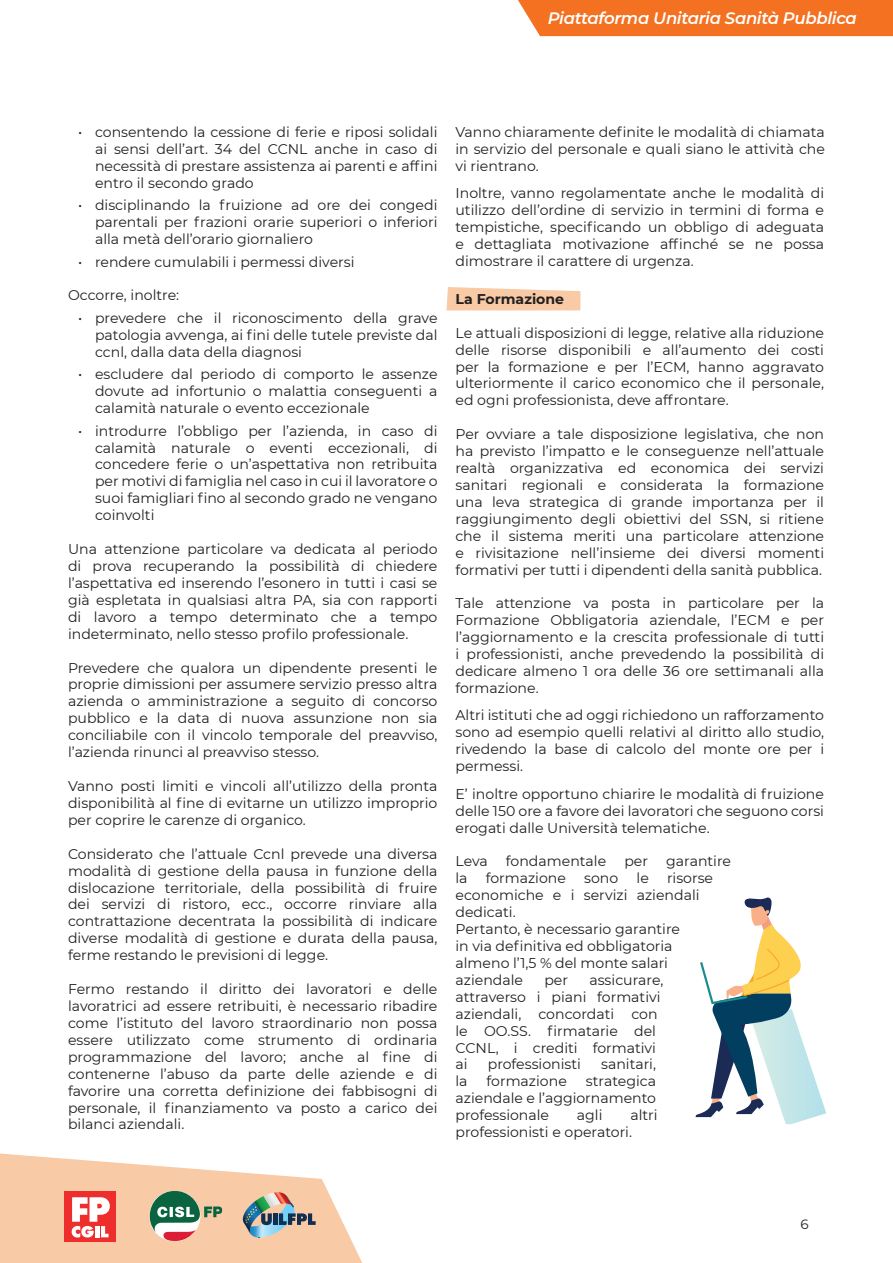
<style>
.page{position:relative;width:893px;height:1263px;background:#fff}
.page>*{position:absolute;margin:0;border:0;box-sizing:border-box;transform-origin:0 0}
.t1{font:italic 600 16.5px "Montserrat";letter-spacing:-.02em;color:#fff}
.t2{font:14.1px/17px "Montserrat";color:#231f20;text-align:justify}
.t3{font:700 14.1px "Montserrat";color:#231f20}
.t4{font:13.5px "Montserrat";color:#231f20}
</style>
<div class="page">
<div style="left:518px;top:0;width:375px;height:36px;background:#f37121"></div>
<svg style="left:0;top:1153px;width:362px;height:110px"></svg>
<svg style="left:446px;top:287px;width:134px;height:23px;background:#f8cfae"></svg>
<svg style="left:695px;top:897px;width:131px;height:227px"></svg>
<p class="t1" style="left:548px;top:7px;width:310px">Piattaforma Unitaria Sanità Pubblica</p>
<p class="t2" style="left:95px;top:123px;width:344px;text-indent:-17px">• consentendo la cessione di ferie e riposi solidali ai sensi dell’art. 34 del CCNL anche in caso di necessità di prestare assistenza ai parenti e affini entro il secondo grado</p>
<p class="t2" style="left:95px;top:196px;width:344px;text-indent:-17px">• disciplinando la fruizione ad ore dei congedi parentali per frazioni orarie superiori o inferiori alla metà dell’orario giornaliero</p>
<p class="t2" style="left:78px;top:253px;width:278px">• rendere cumulabili i permessi diversi</p>
<p class="t2" style="left:68px;top:286px;width:113px">Occorre, inoltre:</p>
<p class="t2" style="left:95px;top:309px;width:344px;text-indent:-17px">• prevedere che il riconoscimento della grave patologia avvenga, ai fini delle tutele previste dal ccnl, dalla data della diagnosi</p>
<p class="t2" style="left:95px;top:365px;width:344px;text-indent:-17px">• escludere dal periodo di comporto le assenze dovute ad infortunio o malattia conseguenti a calamità naturale o evento eccezionale</p>
<p class="t2" style="left:95px;top:422px;width:344px;text-indent:-17px">• introdurre l’obbligo per l’azienda, in caso di calamità naturale o eventi eccezionali, di concedere ferie o un’aspettativa non retribuita per motivi di famiglia nel caso in cui il lavoratore o suoi famigliari fino al secondo grado ne vengano coinvolti</p>
<p class="t2" style="left:68px;top:540px;width:371px">Una attenzione particolare va dedicata al periodo di prova recuperando la possibilità di chiedere l’aspettativa ed inserendo l’esonero in tutti i casi se già espletata in qualsiasi altra PA, sia con rapporti di lavoro a tempo determinato che a tempo indeterminato, nello stesso profilo professionale.</p>
<p class="t2" style="left:68px;top:658px;width:371px">Prevedere che qualora un dipendente presenti le proprie dimissioni per assumere servizio presso altra azienda o amministrazione a seguito di concorso pubblico e la data di nuova assunzione non sia conciliabile con il vincolo temporale del preavviso, l’azienda rinunci al preavviso stesso.</p>
<p class="t2" style="left:68px;top:777px;width:371px">Vanno posti limiti e vincoli all’utilizzo della pronta disponibilità al fine di evitarne un utilizzo improprio per coprire le carenze di organico.</p>
<p class="t2" style="left:68px;top:845px;width:371px">Considerato che l’attuale Ccnl prevede una diversa modalità di gestione della pausa in funzione della dislocazione territoriale, della possibilità di fruire dei servizi di ristoro, ecc., occorre rinviare alla contrattazione decentrata la possibilità di indicare diverse modalità di gestione e durata della pausa, ferme restando le previsioni di legge.</p>
<p class="t2" style="left:68px;top:980px;width:371px">Fermo restando il diritto dei lavoratori e delle lavoratrici ad essere retribuiti, è necessario ribadire come l’istituto del lavoro straordinario non possa essere utilizzato come strumento di ordinaria programmazione del lavoro; anche al fine di contenerne l’abuso da parte delle aziende e di favorire una corretta definizione dei fabbisogni di personale, il finanziamento va posto a carico dei bilanci aziendali.</p>
<p class="t2" style="left:455px;top:123px;width:371px">Vanno chiaramente definite le modalità di chiamata in servizio del personale e quali siano le attività che vi rientrano.</p>
<p class="t2" style="left:455px;top:184px;width:370px">Inoltre, vanno regolamentate anche le modalità di utilizzo dell’ordine di servizio in termini di forma e tempistiche, specificando un obbligo di adeguata e dettagliata motivazione affinché se ne possa dimostrare il carattere di urgenza.</p>
<p class="t3" style="left:455px;top:289px;width:110px">La Formazione</p>
<p class="t2" style="left:455px;top:324px;width:370px">Le attuali disposizioni di legge, relative alla riduzione delle risorse disponibili e all’aumento dei costi per la formazione e per l’ECM, hanno aggravato ulteriormente il carico economico che il personale, ed ogni professionista, deve affrontare.</p>
<p class="t2" style="left:455px;top:425px;width:370px">Per ovviare a tale disposizione legislativa, che non ha previsto l’impatto e le conseguenze nell’attuale realtà organizzativa ed economica dei servizi sanitari regionali e considerata la formazione una leva strategica di grande importanza per il raggiungimento degli obiettivi del SSN, si ritiene che il sistema meriti una particolare attenzione e rivisitazione nell’insieme dei diversi momenti formativi per tutti i dipendenti della sanità pubblica.</p>
<p class="t2" style="left:455px;top:594px;width:370px">Tale attenzione va posta in particolare per la Formazione Obbligatoria aziendale, l’ECM e per l’aggiornamento e la crescita professionale di tutti i professionisti, anche prevedendo la possibilità di dedicare almeno 1 ora delle 36 ore settimanali alla formazione.</p>
<p class="t2" style="left:455px;top:706px;width:370px">Altri istituti che ad oggi richiedono un rafforzamento sono ad esempio quelli relativi al diritto allo studio, rivedendo la base di calcolo del monte ore per i permessi.</p>
<p class="t2" style="left:455px;top:785px;width:370px">E’ inoltre opportuno chiarire le modalità di fruizione delle 150 ore a favore dei lavoratori che seguono corsi erogati dalle Università telematiche.</p>
<p class="t2" style="left:455px;top:852px;width:34px">Leva</p>
<p class="t2" style="left:506px;top:852px;width:102px">fondamentale</p>
<p class="t2" style="left:624px;top:852px;width:25px">per</p>
<p class="t2" style="left:666px;top:852px;width:66px">garantire</p>
<p class="t2" style="left:455px;top:869px;width:14px">la</p>
<p class="t2" style="left:486px;top:869px;width:82px">formazione</p>
<p class="t2" style="left:584px;top:869px;width:36px">sono</p>
<p class="t2" style="left:636px;top:869px;width:14px">le</p>
<p class="t2" style="left:455px;top:869px;width:259px;text-align:left;text-indent:212px">risorse economiche e i servizi aziendali dedicati.</p>
<p class="t2" style="left:455px;top:920px;width:226px;text-align:left">Pertanto, è necessario garantire in via definitiva ed obbligatoria almeno l’1,5 % del monte salari aziendale</p>
<p class="t2" style="left:455px;top:971px;width:210px;text-align:left;text-indent:134px">assicurare, attraverso i piani formativi aziendali, concordati con le OO.SS. firmatarie del<br>CCNL, i crediti formativi ai</p>
<p class="t2" style="left:544px;top:971px;width:25px">per</p>
<p class="t2" style="left:488px;top:1055px;width:95px">professionisti</p>
<p class="t2" style="left:601px;top:1055px;width:56px">sanitari,</p>
<p class="t2" style="left:455px;top:1072px;width:14px">la</p>
<p class="t2" style="left:487px;top:1072px;width:82px">formazione</p>
<p class="t2" style="left:455px;top:1072px;width:202px;text-indent:130px">strategica aziendale e l’aggiornamento professionale</p>
<p class="t2" style="left:455px;top:1106px;width:204px;text-indent:175px">altri professionisti e operatori.</p>
<p class="t2" style="left:577px;top:1106px;width:27px">agli</p>
<p class="t4" style="left:801px;top:1215px;width:10px">6</p>
</div>
